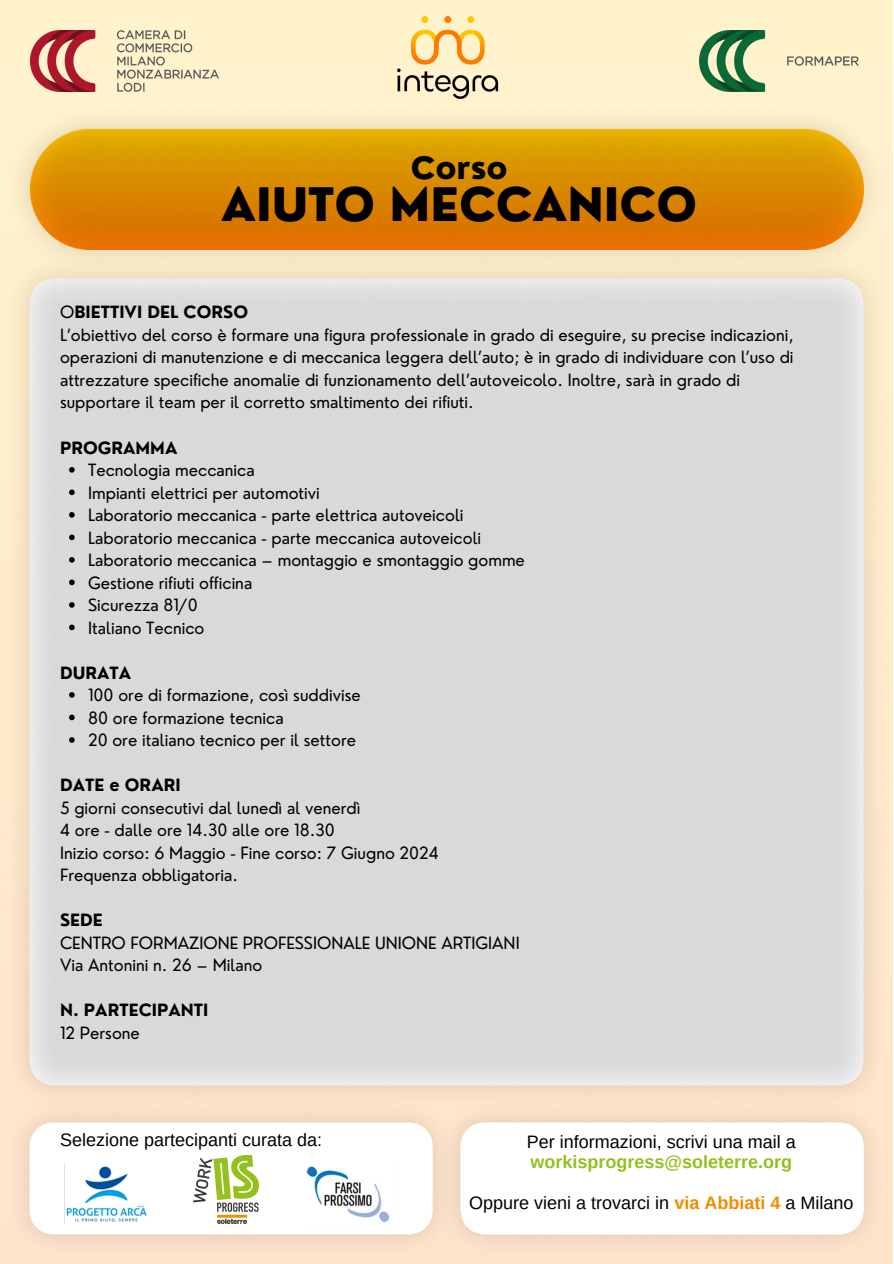
<style>
.page{position:relative;width:894px;height:1264px;background:#fff}
.page>*{position:absolute;margin:0;border:0;box-sizing:border-box;transform-origin:0 0}
.t1{font:800 45px "Nourd";color:#000}
.t2{font:800 30px "Nourd";color:#000}
.t3{font:18px/20.2px "Arimo";color:#000}
.t4{font:16.5px/22.5px "Nourd";color:#000}
.t5{font:700 16.5px "Nourd";color:#000}
.s1{font-weight:400}
.s2{font-weight:700;color:#93c01f}
.s3{font-weight:700;color:#f18b00}
</style>
<div class="page">
<div style="left:0;top:0;width:892px;height:99px;background:#fff3cc"></div>
<img style="left:30px;top:30px;width:188px;height:61px">
<img style="left:699px;top:30px;width:159px;height:62px">
<img style="left:384px;top:17px;width:126px;height:82px">
<img style="left:0;top:99px;width:892px;height:1164px">
<img style="left:22px;top:1115px;width:418px;height:126px">
<img style="left:298px;top:1160px;width:99px;height:67px">
<img style="left:64px;top:1164px;width:89px;height:59px">
<svg style="left:69px;top:467px;width:6px;height:5px"></svg>
<svg style="left:69px;top:489px;width:6px;height:6px"></svg>
<svg style="left:69px;top:512px;width:6px;height:5px"></svg>
<svg style="left:69px;top:534px;width:6px;height:6px"></svg>
<svg style="left:69px;top:557px;width:6px;height:5px"></svg>
<svg style="left:69px;top:579px;width:6px;height:6px"></svg>
<svg style="left:69px;top:602px;width:6px;height:5px"></svg>
<svg style="left:69px;top:624px;width:6px;height:6px"></svg>
<svg style="left:69px;top:692px;width:6px;height:5px"></svg>
<svg style="left:69px;top:714px;width:6px;height:6px"></svg>
<svg style="left:69px;top:737px;width:6px;height:5px"></svg>
<img style="left:193px;top:1155px;width:66px;height:68px">
<p class="t2" style="left:410px;top:148px;width:98px">Corso</p>
<p class="t1" style="left:221px;top:176px;width:477px">AIUTO MECCANICO</p>
<p class="t5" style="left:60px;top:302px;width:189px"><span class="s1">O</span>BIETTIVI DEL CORSO</p>
<h2 class="t4" style="left:60px;top:323px;width:734px">L’obiettivo del corso è formare una figura professionale in grado di eseguire, su precise indicazioni, operazioni di manutenzione e di meccanica leggera dell’auto; è in grado di individuare con l’uso di attrezzature specifiche anomalie di funzionamento dell’autoveicolo. Inoltre, sarà in grado di supportare il team per il corretto smaltimento dei rifiuti.</h2>
<p class="t5" style="left:60px;top:437px;width:119px">PROGRAMMA</p>
<p class="t4" style="left:88px;top:458px;width:168px">Tecnologia meccanica</p>
<p class="t4" style="left:88px;top:481px;width:233px">Impianti elettrici per automotivi</p>
<p class="t4" style="left:88px;top:503px;width:377px">Laboratorio meccanica - parte elettrica autoveicoli</p>
<p class="t4" style="left:88px;top:526px;width:394px">Laboratorio meccanica - parte meccanica autoveicoli</p>
<p class="t4" style="left:88px;top:548px;width:438px">Laboratorio meccanica – montaggio e smontaggio gomme</p>
<p class="t4" style="left:88px;top:571px;width:166px">Gestione rifiuti officina</p>
<p class="t4" style="left:88px;top:593px;width:111px">Sicurezza 81/0</p>
<h2 class="t4" style="left:88px;top:616px;width:118px">Italiano Tecnico</h2>
<p class="t5" style="left:60px;top:662px;width:73px">DURATA</p>
<p class="t4" style="left:88px;top:683px;width:274px">100 ore di formazione, così suddivise</p>
<p class="t4" style="left:88px;top:706px;width:197px">80 ore formazione tecnica</p>
<p class="t4" style="left:88px;top:728px;width:269px">20 ore italiano tecnico per il settore</p>
<p class="t5" style="left:60px;top:774px;width:122px">DATE e ORARI</p>
<p class="t4" style="left:60px;top:796px;width:302px">5 giorni consecutivi dal lunedì al venerdì</p>
<p class="t4" style="left:60px;top:818px;width:276px">4 ore - dalle ore 14.30 alle ore 18.30</p>
<p class="t4" style="left:60px;top:841px;width:380px">Inizio corso: 6 Maggio - Fine corso: 7 Giugno 2024</p>
<p class="t4" style="left:60px;top:863px;width:179px">Frequenza obbligatoria.</p>
<p class="t5" style="left:60px;top:909px;width:44px">SEDE</p>
<p class="t4" style="left:60px;top:931px;width:461px">CENTRO FORMAZIONE PROFESSIONALE UNIONE ARTIGIANI</p>
<p class="t4" style="left:60px;top:953px;width:204px">Via Antonini n. 26 – Milano</p>
<p class="t5" style="left:60px;top:999px;width:150px">N. PARTECIPANTI</p>
<p class="t4" style="left:60px;top:1021px;width:81px">12 Persone</p>
<p class="t3" style="left:60px;top:1129px;width:263px">Selezione partecipanti curata da:</p>
<p class="t3" style="left:526px;top:1131px;width:270px">Per informazioni, scrivi una mail a <span class="s2">workisprogress@soleterre.org</span></p>
<p class="t3" style="left:469px;top:1192px;width:386px">Oppure vieni a trovarci in <span class="s3">via Abbiati 4</span> a Milano</p>
</div>
